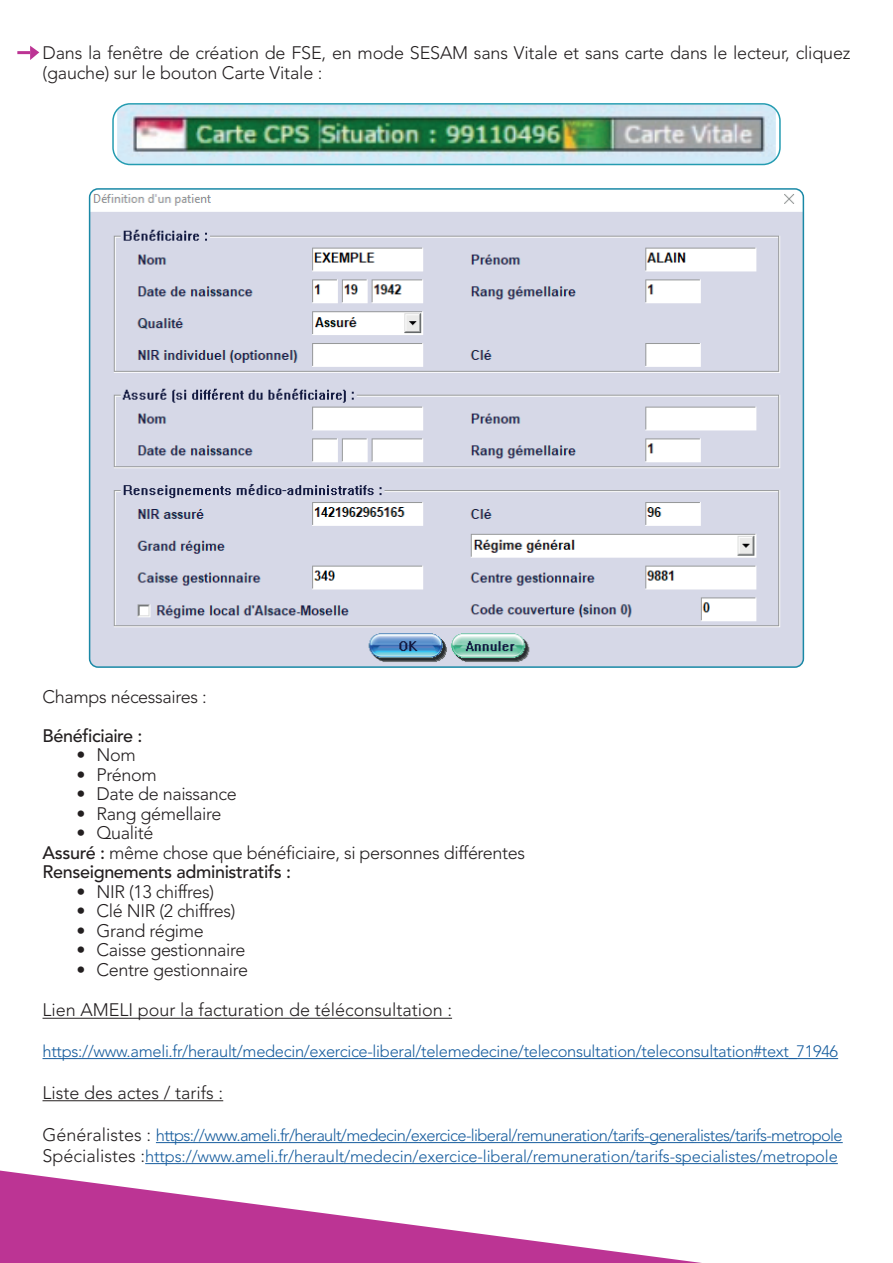
<style>
.page{position:relative;width:893px;height:1263px;background:#fff}
.page>*{position:absolute;margin:0;border:0;box-sizing:border-box;transform-origin:0 0}
.t1{font:300 18px/19.5px "Avenir LT Std";letter-spacing:-.02em;color:#231f20}
.t2{font:300 18px "Avenir LT Std";color:#231f20}
.t3{font:500 18px "Avenir LT Std";letter-spacing:-.02em;color:#231f20}
.t4{font:300 16.5px/21px "Avenir LT Std";letter-spacing:-.04em;color:#175d9e}
.t5{font:300 16.5px "Avenir LT Std";letter-spacing:-.02em;color:#175d9e}
.s1{font-weight:500}
.s2{font-size:18px;color:#231f20}
</style>
<div class="page">
<hr style="left:43px;top:1018px;width:409px;height:1px;background:#231f20">
<hr style="left:43px;top:1058px;width:795px;height:1px;background:#175d9e">
<hr style="left:43px;top:1100px;width:180px;height:1px;background:#231f20">
<hr style="left:156px;top:1142px;width:687px;height:1px;background:#175d9e">
<hr style="left:145px;top:1163px;width:693px;height:1px;background:#175d9e">
<div style="left:0;top:1151px;width:801px;height:112px;background:#fff"></div>
<svg style="left:0;top:1170px;width:702px;height:93px"></svg>
<svg style="left:17px;top:46px;width:22px;height:14px"></svg>
<img style="left:117px;top:106px;width:659px;height:58px">
<div style="left:112px;top:103px;width:669px;height:62px;border:2px solid #249cb1;border-radius:17px"></div>
<img style="left:90px;top:189px;width:713px;height:478px">
<div style="left:89px;top:188px;width:715px;height:480px;border:2px solid #1988a6;border-radius:9px"></div>
<p class="t1" style="left:43px;top:43px;width:810px">Dans la fenêtre de création de FSE, en mode SESAM sans Vitale et sans carte dans le lecteur, cliquez (gauche) sur le bouton Carte Vitale :</p>
<p class="t1" style="left:43px;top:687px;width:166px">Champs nécessaires :</p>
<p class="t3" style="left:43px;top:725px;width:102px">Bénéficiaire :</p>
<p class="t1" style="left:77px;top:745px;width:61px">• Nom</p>
<p class="t1" style="left:77px;top:765px;width:82px">• Prénom</p>
<p class="t1" style="left:77px;top:784px;width:162px">• Date de naissance</p>
<p class="t1" style="left:77px;top:804px;width:146px">• Rang gémellaire</p>
<p class="t1" style="left:43px;top:823px;width:484px;text-indent:34px">• Qualité<br><span class="s1">Assuré :</span> même chose que bénéficiaire, si personnes différentes<br><span class="s1">Renseignements administratifs :</span></p>
<p class="t1" style="left:77px;top:882px;width:139px">• NIR (13 chiffres)</p>
<p class="t1" style="left:77px;top:901px;width:160px">• Clé NIR (2 chiffres)</p>
<p class="t1" style="left:77px;top:921px;width:129px">• Grand régime</p>
<p class="t1" style="left:77px;top:940px;width:170px">• Caisse gestionnaire</p>
<p class="t1" style="left:77px;top:960px;width:173px">• Centre gestionnaire</p>
<p class="t2" style="left:43px;top:999px;width:411px">Lien AMELI pour la facturation de téléconsultation :</p>
<p class="t5" style="left:43px;top:1041px;width:797px">https://www.ameli.fr/herault/medecin/exercice-liberal/telemedecine/teleconsultation/teleconsultation#text_71946</p>
<p class="t2" style="left:43px;top:1082px;width:182px">Liste des actes / tarifs :</p>
<p class="t4" style="left:43px;top:1125px;width:802px"><span class="s2">Généralistes :</span> https://www.ameli.fr/herault/medecin/exercice-liberal/remuneration/tarifs-generalistes/tarifs-metropole<br><span class="s2">Spécialistes :</span>https://www.ameli.fr/herault/medecin/exercice-liberal/remuneration/tarifs-specialistes/metropole</p>
</div>
